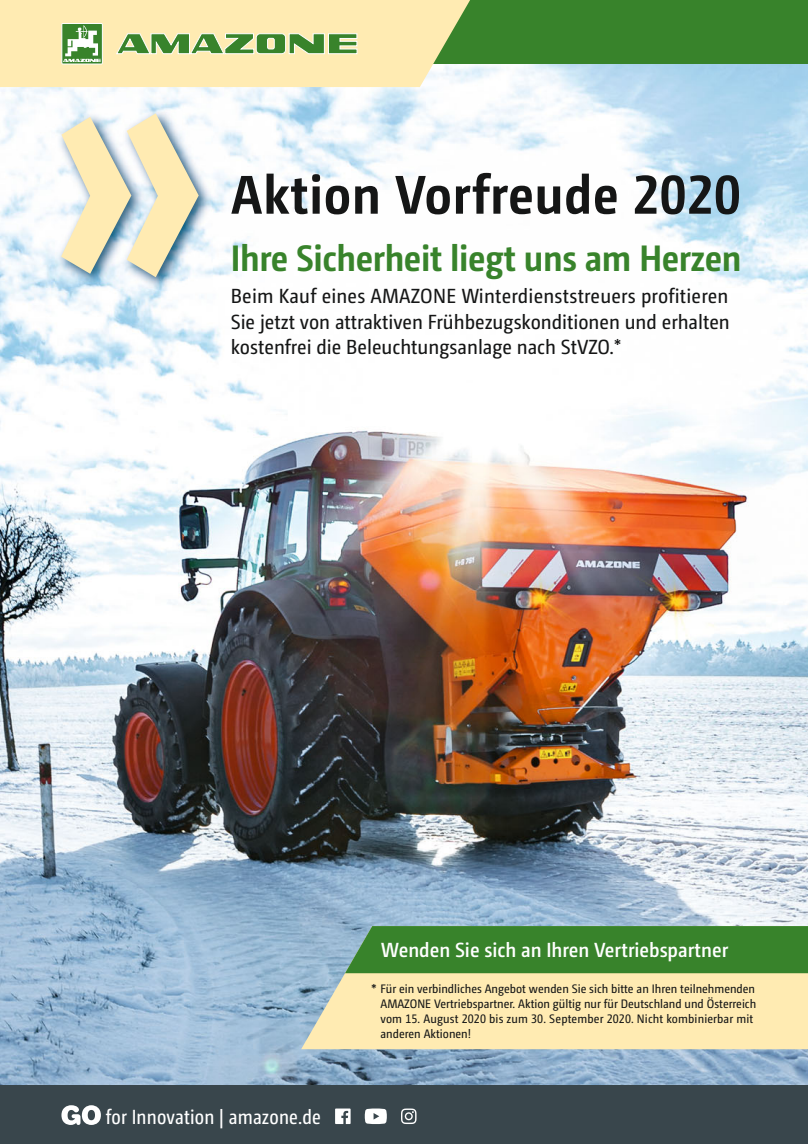
<style>
.page{position:relative;width:808px;height:1144px;background:#fff}
.page>*{position:absolute;margin:0;border:0;box-sizing:border-box;transform-origin:0 0}
.t1{font:700 343.5px "Camingo Dos Pro S Cd";color:#ffebb2;scale:.86 1}
.t2{font:700 54.3px "Camingo Dos Pro S Cd";letter-spacing:.01em;color:#151616}
.t3{font:700 36.6px "Camingo Dos Pro S Cd";letter-spacing:-.01em;color:#38832b}
.t4{font:20.4px/25.8px "Camingo Dos Pro S Cd";color:#151616}
.t5{font:600 20.4px "Camingo Dos Pro S Cd";color:#fff}
.t6{font:20.4px "Camingo Dos Pro Cd";letter-spacing:.01em;color:#fff}
.t7{font:12.15px/15px "Camingo Dos Pro S Cd";color:#151616}
.s1{font-size:15px}
</style>
<div class="page">
<img style="left:0;top:64px;width:808px;height:1022px">
<svg style="left:301px;top:926px;width:507px;height:123px;background:#f4e5b4"></svg>
<div style="left:345px;top:926px;width:463px;height:47px;background:#38832b"></div>
<div style="left:0;top:0;width:808px;height:64px;background:#38832b"></div>
<svg style="left:0;top:0;width:481px;height:87px;background:#f3e5ad"></svg>
<div style="left:61px;top:23px;width:42px;height:41px;border:1px solid #fff"></div>
<svg style="left:63px;top:25px;width:38px;height:37px"></svg>
<svg style="left:115px;top:33px;width:242px;height:21px"></svg>
<div style="left:0;top:1086px;width:808px;height:58px;background:#39464c"></div>
<svg style="left:61px;top:1105px;width:40px;height:20px"></svg>
<svg style="left:335px;top:1108px;width:16px;height:16px"></svg>
<svg style="left:365px;top:1108px;width:22px;height:16px"></svg>
<svg style="left:401px;top:1108px;width:15px;height:16px"></svg>
<img style="left:55px;top:108px;width:157px;height:183px">
<h1 class="t1" style="left:50px;top:60px;width:185px">»</h1>
<h2 class="t2" style="left:231px;top:173px;width:511px">Aktion Vorfreude 2020</h2>
<h3 class="t3" style="left:231px;top:243px;width:512px">Ihre Sicherheit liegt uns am Herzen</h3>
<h3 class="t4" style="left:231px;top:284px;width:500px">Beim Kauf eines AMAZONE Winterdienststreuers profitieren<br>Sie jetzt von attraktiven Frühbezugskonditionen und erhalten</h3>
<h3 class="t4" style="left:231px;top:336px;width:392px">kostenfrei die Beleuchtungsanlage nach StVZO.*</h3>
<h3 class="t5" style="left:381px;top:941px;width:349px">Wenden Sie sich an Ihren Vertriebspartner</h3>
<p class="t7" style="left:380px;top:982px;width:377px;text-indent:-9px"><span class="s1">*</span> Für ein verbindliches Angebot wenden Sie sich bitte an Ihren teilnehmenden AMAZONE Vertriebspartner. Aktion gültig nur für Deutschland und Österreich vom 15. August 2020 bis zum 30. September 2020. Nicht kombinierbar mit anderen Aktionen!</p>
<h3 class="t6" style="left:106px;top:1109px;width:217px">for Innovation | amazone.de</h3>
</div>
